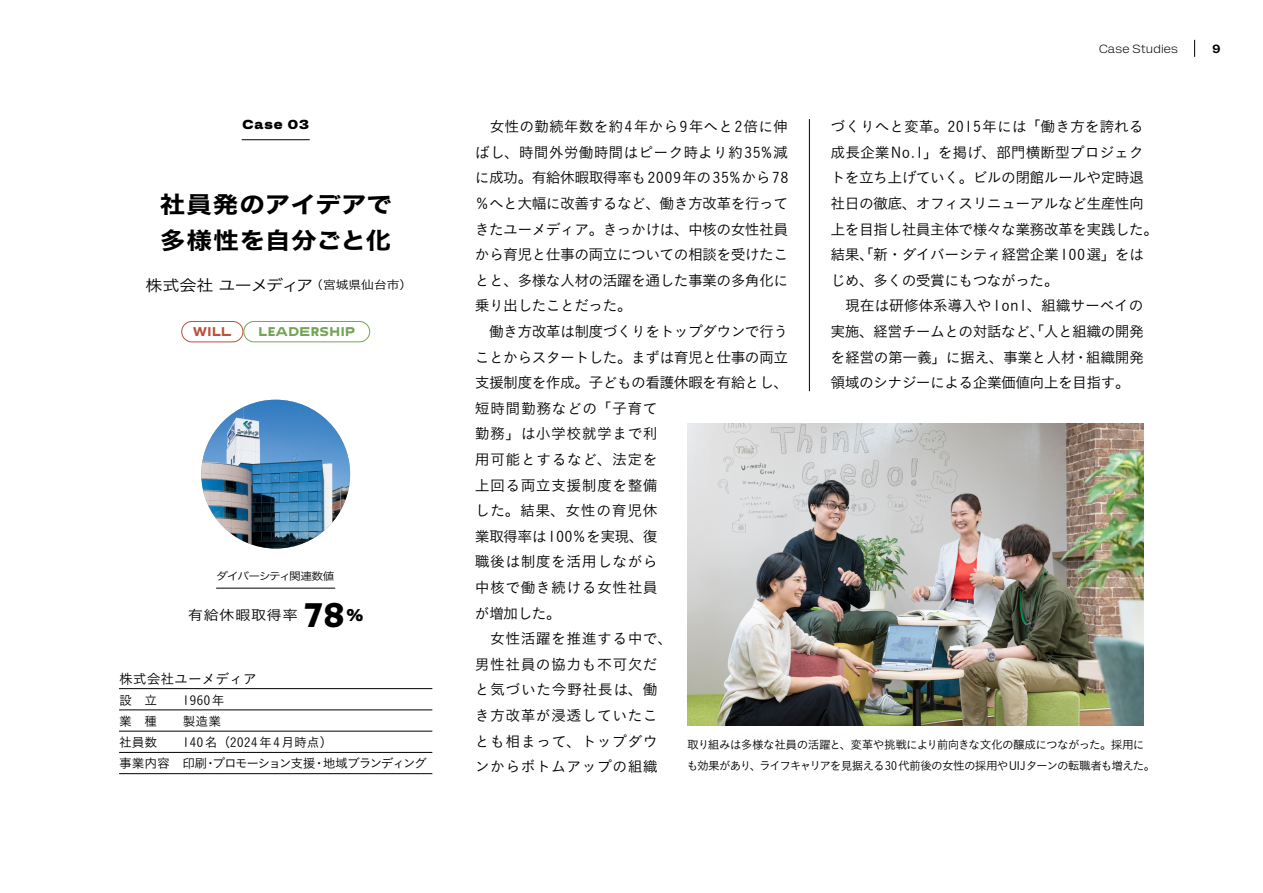
<style>
.page{position:relative;width:1263px;height:893px;background:#fff}
.page>*{position:absolute;margin:0;border:0;box-sizing:border-box;transform-origin:0 0}
.t1{font:29.7px "Neue Display Random";color:#000}
.t2{font:22.95px/36.2px "Hiragino Sans W7";letter-spacing:.005em;color:#000;scale:1.11 1}
.t3{font:15.3px "Hiragino Sans W3";letter-spacing:-.045em;color:#000;scale:1.11 1}
.t4{font:14.85px/25.7px "Koburina Go Std W3";color:#000}
.t5{font:14.85px/25.7px "Koburina Go Std W3";letter-spacing:-.045em;color:#000}
.t6{font:13.8px "Koburina Go Std W3";color:#000}
.t7{font:13.35px "Hiragino Sans W3";letter-spacing:.06em;color:#000;scale:1.11 1}
.t8{font:12.75px/21.3px "Koburina Go Std W3";letter-spacing:-.035em;color:#000}
.t9{font:12.75px "Koburina Go Std W3";color:#000}
.t10{font:700 12.75px "Tagus Xwide";letter-spacing:.08em;color:#000}
.t11{font:11.7px/21.3px "Koburina Go Std W3";letter-spacing:-.07em;color:#000}
.t12{font:300 11.7px "Tagus Wide";letter-spacing:.015em;color:#000}
.t13{font:500 11.7px "Tagus Wide";color:#000}
.t14{font:11.1px "Neue Display Random";letter-spacing:.05em;color:#74a455}
.t15{font:11.1px "Neue Display Random";color:#ba513a}
.t16{font:10.5px "Hiragino Sans W3";letter-spacing:-.09em;color:#000;scale:1.11 1}
.s1{font-size:11.55px}
</style>
<div class="page">
<hr style="left:809px;top:119px;width:1px;height:272px;background:#000">
<hr style="left:119px;top:773px;width:313px;height:1px;background:#000">
<hr style="left:119px;top:752px;width:313px;height:1px;background:#000">
<hr style="left:119px;top:731px;width:313px;height:1px;background:#000">
<hr style="left:119px;top:710px;width:313px;height:1px;background:#000">
<hr style="left:119px;top:688px;width:313px;height:1px;background:#000">
<hr style="left:216px;top:588px;width:119px;height:1px;background:#000">
<hr style="left:242px;top:139px;width:68px;height:1px;background:#000">
<div style="left:181px;top:321px;width:62px;height:21px;border:1px solid #ba513a;border-radius:10px"></div>
<div style="left:243px;top:321px;width:127px;height:21px;border:1px solid #74a455;border-radius:10px"></div>
<svg style="left:1194px;top:40px;width:1px;height:17px"></svg>
<img style="left:201px;top:400px;width:149px;height:149px;border-radius:74px">
<img style="left:687px;top:423px;width:457px;height:302px">
<p class="t10" style="left:242px;top:117px;width:68px">Case 03</p>
<h2 class="t2" style="left:160px;top:187px;width:211px">社員発のアイデアで多様性を自分ごと化</h2>
<p class="t3" style="left:145px;top:271px;width:242px">株式会社 ユーメディア <span class="s1">（宮城県仙台市）</span></p>
<p class="t15" style="left:193px;top:324px;width:40px">WILL</p>
<p class="t14" style="left:258px;top:324px;width:98px">LEADERSHIP</p>
<p class="t16" style="left:216px;top:566px;width:108px">ダイバーシティ関連数値</p>
<p class="t7" style="left:188px;top:603px;width:100px">有給休暇取得率</p>
<h1 class="t1" style="left:304px;top:595px;width:60px">78<sup>%</sup></h1>
<p class="t6" style="left:119px;top:669px;width:139px">株式会社ユーメディア</p>
<p class="t9" style="left:119px;top:690px;width:40px">設　立</p>
<p class="t9" style="left:183px;top:690px;width:43px">1960年</p>
<p class="t9" style="left:119px;top:711px;width:40px">業　種</p>
<p class="t9" style="left:183px;top:711px;width:40px">製造業</p>
<p class="t9" style="left:119px;top:733px;width:40px">社員数</p>
<p class="t8" style="left:119px;top:731px;width:309px;text-indent:64px">140名（2024年4月時点）<br>事業内容 印刷・プロモーション支援・地域ブランディング</p>
<p class="t12" style="left:1099px;top:42px;width:80px">Case Studies</p>
<p class="t13" style="left:1212px;top:41px;width:9px">9</p>
<p class="t4" style="left:475px;top:114px;width:315px">　女性の勤続年数を約4年から9年へと2倍に伸ばし、時間外労働時間はピーク時より約35%減に成功。有給休暇取得率も2009年の35%から78％へと大幅に改善するなど、働き方改革を行ってきたユーメディア。きっかけは、中核の女性社員から育児と仕事の両立についての相談を受けたことと、多様な人材の活躍を通した事業の多角化に乗り出したことだった。<br>　働き方改革は制度づくりをトップダウンで行うことからスタートした。まずは育児と仕事の両立支援制度を作成。子どもの看護休暇を有給とし、短時間勤務などの「子育て<br>勤務」は小学校就学まで利<br>用可能とするなど、法定を<br>上回る両立支援制度を整備<br>した。結果、女性の育児休<br>業取得率は100％を実現、復<br>職後は制度を活用しながら<br>中核で働き続ける女性社員<br>が増加した。<br>　女性活躍を推進する中で、<br>男性社員の協力も不可欠だ<br>と気づいた今野社長は、働<br>き方改革が浸透していたこ<br>とも相まって、トップダウ<br>ンからボトムアップの組織</p>
<p class="t5" style="left:831px;top:114px;width:329px">づくりへと変革。2015年には「働き方を誇れる成長企業No.1」を掲げ、部門横断型プロジェクトを立ち上げていく。ビルの閉館ルールや定時退社日の徹底、オフィスリニューアルなど生産性向上を目指し社員主体で様々な業務改革を実践した。結果、「新・ダイバーシティ経営企業100選」をはじめ、多くの受賞にもつながった。<br>　現在は研修体系導入や1on1、組織サーベイの実施、経営チームとの対話など、「人と組織の開発を経営の第一義」に据え、事業と人材･組織開発領域のシナジーによる企業価値向上を目指す。</p>
<p class="t11" style="left:687px;top:733px;width:470px">取り組みは多様な社員の活躍と、変革や挑戦により前向きな文化の醸成につながった。採用にも効果があり、ライフキャリアを見据える30 代前後の女性の採用やUIJターンの転職者も増えた。</p>
</div>
